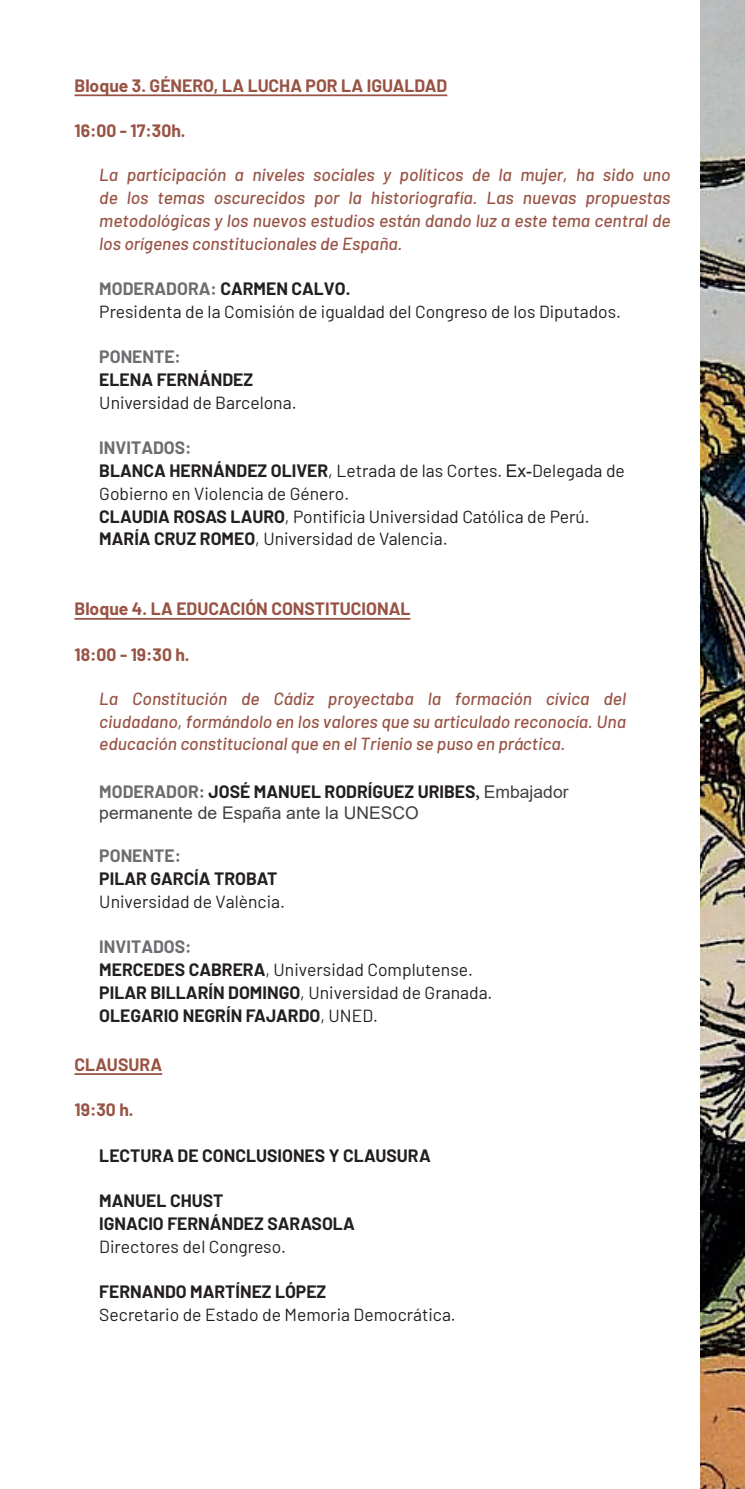
<style>
.page{position:relative;width:745px;height:1489px;background:#fff}
.page>*{position:absolute;margin:0;border:0;box-sizing:border-box;transform-origin:0 0}
.t1{font:italic 500 17.5px/22.8px "Barlow";color:#985344;text-align:justify}
.t2{font:17.5px/22.8px "Barlow";color:#231f20}
.t3{font:700 17.5px/22.8px "Barlow";color:#231f20}
.t4{font:700 17.5px "Barlow";color:#985344}
.t5{font:17.5px "Arial";color:#404040}
.t6{font:700 17.5px "Barlow";color:#6c6d70}
.s1{font-weight:700;color:#6c6d70}
.s2{font-weight:700}
.s3{font-family:"Arial"}
.s4{color:#6c6d70}
.s5{font-family:"Minion Pro"}
.s6{font-family:"Arial";font-weight:400;color:#404040}
.s7{font-weight:400}
</style>
<div class="page">
<hr style="left:74px;top:94px;width:373px;height:2px;background:#985344">
<hr style="left:74px;top:618px;width:336px;height:1px;background:#985344">
<hr style="left:74px;top:1073px;width:88px;height:1px;background:#985344">
<img style="left:700px;top:0;width:44px;height:1488px">
<p class="t4" style="left:74px;top:73px;width:374px">Bloque 3. GÉNERO, LA LUCHA POR LA IGUALDAD</p>
<p class="t4" style="left:74px;top:118px;width:112px">16:00 - 17:30h.</p>
<p class="t1" style="left:99px;top:162px;width:572px">La participación a niveles sociales y políticos de la mujer, ha sido uno de los temas oscurecidos por la historiografía. Las nuevas propuestas metodológicas y los nuevos estudios están dando luz a este tema central de los orígenes constitucionales de España.</p>
<p class="t2" style="left:99px;top:276px;width:523px"><span class="s1">MODERADORA:</span> <span class="s2">CARMEN CALVO.<br></span>Presidenta de la Comisión de igualdad del Congreso de los Diputados.</p>
<p class="t6" style="left:99px;top:344px;width:83px">PONENTE:</p>
<p class="t3" style="left:99px;top:367px;width:155px">ELENA FERNÁNDEZ</p>
<p class="t2" style="left:99px;top:390px;width:198px">Universidad de Barcelona.</p>
<p class="t2" style="left:99px;top:435px;width:526px"><span class="s1">INVITADOS:<br></span><span class="s2">BLANCA HERNÁNDEZ OLIVER</span>, Letrada de las Cortes. <span class="s3">Ex-</span>Delegada de Gobierno en Violencia de Género.<br><span class="s2">CLAUDIA ROSAS LAURO</span>, Pontificia Universidad Católica de Perú.<br><span class="s2">MARÍA CRUZ ROMEO</span>, Universidad de Valencia.</p>
<p class="t4" style="left:74px;top:596px;width:337px">Bloque 4. LA EDUCACIÓN CONSTITUCIONAL</p>
<p class="t4" style="left:74px;top:641px;width:117px">18:00 - 19:30 h.</p>
<p class="t1" style="left:99px;top:685px;width:528px">La Constitución de Cádiz proyectaba la formación cívica del ciudadano, formándolo en los valores que su articulado reconocía. Una educación constitucional que en el Trienio se puso en práctica.</p>
<p class="t3" style="left:99px;top:778px;width:470px"><span class="s4">MODERADOR:</span> JOSÉ MANUEL RODRÍGUEZ URIBES<span class="s5">,</span> <span class="s6">Embajador</span></p>
<p class="t5" style="left:99px;top:800px;width:321px">permanente de España ante la UNESCO</p>
<p class="t6" style="left:99px;top:843px;width:83px">PONENTE:</p>
<p class="t3" style="left:99px;top:866px;width:179px">PILAR GARCÍA TROBAT</p>
<p class="t2" style="left:99px;top:888px;width:187px">Universidad de València.</p>
<p class="t3" style="left:99px;top:934px;width:394px"><span class="s4">INVITADOS:<br></span>MERCEDES CABRERA<span class="s7">, Universidad Complutense.<br></span>PILAR BILLARÍN DOMINGO<span class="s7">, Universidad de Granada.<br></span>OLEGARIO NEGRÍN FAJARDO<span class="s7">, UNED.</span></p>
<p class="t4" style="left:74px;top:1051px;width:89px">CLAUSURA</p>
<p class="t4" style="left:74px;top:1096px;width:60px">19:30 h.</p>
<p class="t3" style="left:99px;top:1142px;width:333px">LECTURA DE CONCLUSIONES Y CLAUSURA</p>
<p class="t3" style="left:99px;top:1188px;width:257px">MANUEL CHUST<br>IGNACIO FERNÁNDEZ SARASOLA</p>
<p class="t2" style="left:99px;top:1233px;width:188px">Directores del Congreso.</p>
<p class="t3" style="left:99px;top:1279px;width:228px">FERNANDO MARTÍNEZ LÓPEZ</p>
<p class="t2" style="left:99px;top:1301px;width:358px">Secretario de Estado de Memoria Democrática.</p>
</div>
